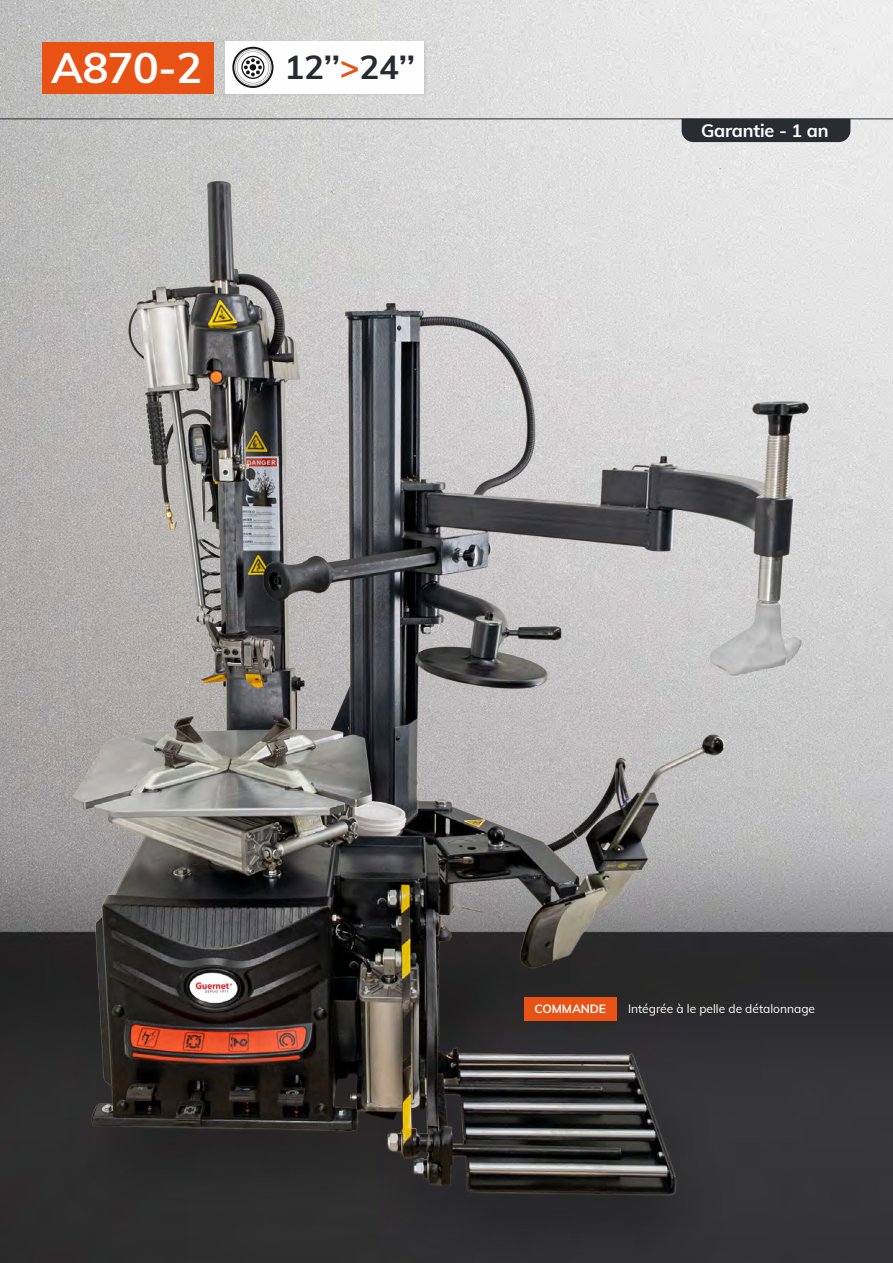
<style>
.page{position:relative;width:893px;height:1263px;background:#fff}
.page>*{position:absolute;margin:0;border:0;box-sizing:border-box;transform-origin:0 0}
.t1{font:700 42.75px "Muli";color:#fff}
.t2{font:700 33.3px "Muli";color:#252b30}
.t3{font:700 18px "Muli";letter-spacing:-.01em;color:#fff}
.t4{font:12px "Muli";color:#fff}
.t5{font:700 12px "Muli";letter-spacing:-.01em;color:#fff}
.s1{color:#e95215}
</style>
<div class="page">
<img style="left:0;top:0;width:893px;height:1263px">
<div style="left:43px;top:42px;width:171px;height:51px;background:#e95215"></div>
<hr style="left:0;top:119px;width:893px;height:1px;background:#252b30">
<img style="left:56px;top:62px;width:781px;height:1201px">
<div style="left:224px;top:40px;width:204px;height:57px;background:#231f20;opacity:.1"></div>
<div style="left:225px;top:41px;width:199px;height:52px;background:#fffeff"></div>
<svg style="left:232px;top:47px;width:42px;height:41px"></svg>
<div style="left:682px;top:119px;width:168px;height:23px;background:#292d33"></div>
<div style="left:524px;top:997px;width:93px;height:23px;background:#e95215"></div>
<p class="t1" style="left:51px;top:37px;width:153px">A870-2</p>
<p class="t2" style="left:284px;top:43px;width:132px">12’’<span class="s1">&gt;</span>24’’</p>
<p class="t3" style="left:701px;top:118px;width:129px">Garantie - 1 an</p>
<p class="t5" style="left:535px;top:1000px;width:73px">COMMANDE</p>
<p class="t4" style="left:628px;top:1000px;width:189px">Intégrée à le pelle de détalonnage</p>
</div>
